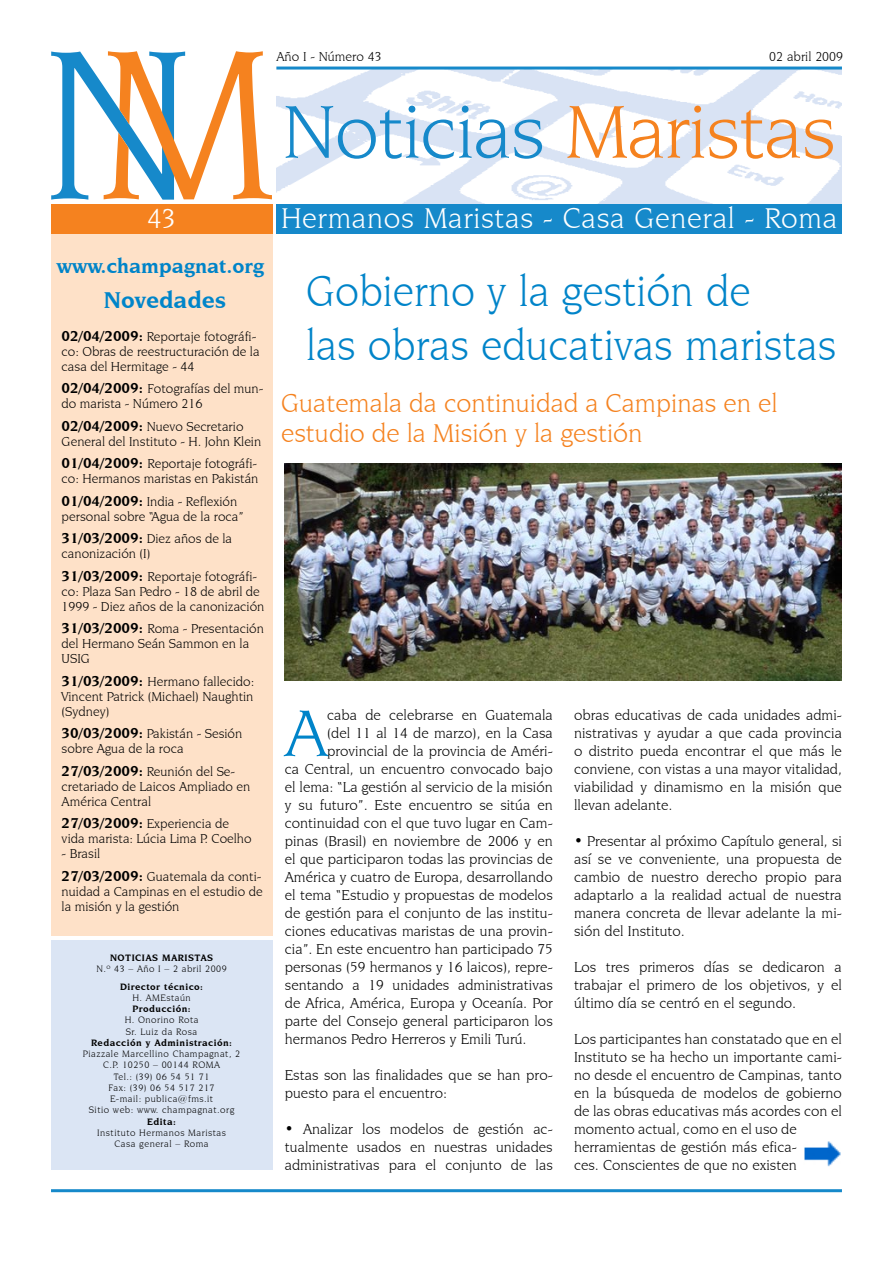
<style>
.page{position:relative;width:893px;height:1263px;background:#fff}
.page>*{position:absolute;margin:0;border:0;box-sizing:border-box;transform-origin:0 0}
.t1{font:79.5px "Novarese IT Cby BT";letter-spacing:-.015em;color:#1689ca}
.t2{font:70.05px "Novarese IT Cby BT";color:#0084c9}
.t3{font:45px/54px "Novarese IT Cby BT";color:#0084c9;scale:.96 1}
.t4{font:30px "Novarese IT Cby BT";letter-spacing:.02em;color:#fff}
.t5{font:28.5px "Novarese IT Cby BT";color:#fff}
.t6{font:27px/30px "Novarese IT Cby BT";color:#f5821f}
.t7{font:700 24px "Novarese IT Cby BT";color:#0085ca}
.t8{font:700 21px "Novarese IT Cby BT";color:#0084c9}
.t9{font:15px/18px "Novarese IT Cby BT";color:#000;text-align:justify}
.t10{font:13.5px/15px "Novarese IT Cby BT";color:#000}
.t11{font:9.75px/11.2px "Novarese IT Cby BT";letter-spacing:.05em;color:#000;text-align:center}
.t12{font:700 9.75px "Novarese IT Cby BT";letter-spacing:.05em;color:#000}
.s1{color:#f5821f}
.s2{font-weight:700;font-size:15px}
</style>
<div class="page">
<img style="left:276px;top:70px;width:566px;height:134px">
<hr style="left:276px;top:67px;width:566px;height:3px;background:#1689ca">
<div style="left:276px;top:204px;width:566px;height:30px;background:#1689ca"></div>
<svg style="left:51px;top:51px;width:221px;height:149px"></svg>
<hr style="left:51px;top:1189px;width:791px;height:3px;background:#1689ca">
<div style="left:51px;top:234px;width:221px;height:701px;background:#fee1c8"></div>
<div style="left:51px;top:940px;width:221px;height:229px;background:#dbe5f4"></div>
<div style="left:51px;top:204px;width:221px;height:30px;background:#f5821f"></div>
<img style="left:285px;top:463px;width:557px;height:217px">
<img style="left:804px;top:1141px;width:37px;height:26px">
<p class="t10" style="left:276px;top:49px;width:107px">Año I - Número 43</p>
<p class="t10" style="left:769px;top:49px;width:75px">02 abril 2009</p>
<h1 class="t1" style="left:282px;top:85px;width:555px">Noticias <span class="s1">Maristas</span></h1>
<h3 class="t5" style="left:147px;top:202px;width:30px">43</h3>
<h3 class="t8" style="left:57px;top:253px;width:209px">www.champagnat.org</h3>
<h3 class="t7" style="left:104px;top:285px;width:124px">Novedades</h3>
<p class="t10" style="left:62px;top:328px;width:199px"><span class="s2">02/04/2009:</span> Reportaje fotográfi&shy;co: Obras de reestructuración de la casa del Hermitage - 44</p>
<p class="t10" style="left:62px;top:381px;width:203px"><span class="s2">02/04/2009:</span> Fotografías del mun&shy;do marista - Número 216</p>
<p class="t10" style="left:62px;top:418px;width:201px"><span class="s2">02/04/2009:</span> Nuevo Secretario<br>General del Instituto - H. John Klein</p>
<p class="t10" style="left:62px;top:456px;width:198px"><span class="s2">01/04/2009:</span> Reportaje fotográfi&shy;co: Hermanos maristas en Pakistán</p>
<p class="t10" style="left:62px;top:493px;width:183px"><span class="s2">01/04/2009:</span> India - Reflexión personal sobre “Agua de la roca”</p>
<p class="t10" style="left:62px;top:531px;width:172px"><span class="s2">31/03/2009:</span> Diez años de la canonización (I)</p>
<p class="t10" style="left:62px;top:568px;width:204px"><span class="s2">31/03/2009:</span> Reportaje fotográfi&shy;co: Plaza San Pedro - 18 de abril de<br>1999 - Diez años de la canonización</p>
<p class="t10" style="left:62px;top:621px;width:204px"><span class="s2">31/03/2009:</span> Roma - Presentación del Hermano Seán Sammon en la<br>USIG</p>
<p class="t10" style="left:62px;top:673px;width:194px;text-align:justify"><span class="s2">31/03/2009:</span> Hermano fallecido:<br>Vincent Patrick (Michael) Naughtin (Sydney)</p>
<p class="t10" style="left:62px;top:726px;width:182px"><span class="s2">30/03/2009:</span> Pakistán - Sesión sobre Agua de la roca</p>
<p class="t10" style="left:62px;top:763px;width:190px"><span class="s2">27/03/2009:</span> Reunión del Se&shy;cretariado de Laicos Ampliado en<br>América Central</p>
<p class="t10" style="left:62px;top:816px;width:192px"><span class="s2">27/03/2009:</span> Experiencia de vida marista: Lúcia Lima P. Coelho</p>
<p class="t10" style="left:62px;top:842px;width:201px;line-height:22.5px">- Brasil<br><span class="s2">27/03/2009:</span> Guatemala da conti-</p>
<p class="t10" style="left:62px;top:883px;width:202px">nuidad a Campinas en el estudio de la misión y la gestión</p>
<p class="t12" style="left:110px;top:952px;width:104px">noticiaS MARISTAS</p>
<p class="t11" style="left:96px;top:963px;width:132px">N.º 43 – Año I – 2 abril 2009</p>
<p class="t12" style="left:120px;top:980px;width:85px">Director técnico:</p>
<p class="t11" style="left:132px;top:992px;width:60px">H. AMEstaún</p>
<p class="t12" style="left:132px;top:1003px;width:60px">Producción:</p>
<p class="t11" style="left:125px;top:1014px;width:75px;text-align:left">H. Onorino Rota<br>Sr. Luiz da Rosa</p>
<p class="t12" style="left:91px;top:1036px;width:143px">Redacción y Administración:</p>
<p class="t11" style="left:83px;top:1048px;width:159px">Piazzale Marcellino Champagnat, 2<br>C.P. 10250 – 00144 ROMA<br>Tel.: (39) 06 54 51 71<br>Fax: (39) 06 54 517 217<br>E-mail: publica@fms.it<br>Sitio web: www. champagnat.org</p>
<p class="t12" style="left:147px;top:1115px;width:30px">Edita:</p>
<p class="t11" style="left:97px;top:1127px;width:130px">Instituto Hermanos Maristas<br>Casa general – Roma</p>
<h3 class="t4" style="left:281px;top:201px;width:558px">Hermanos Maristas - Casa General - Roma</h3>
<h3 class="t3" style="left:306px;top:264px;width:554px">Gobierno y la gestión de<br>las obras educativas maristas</h3>
<h3 class="t6" style="left:281px;top:387px;width:498px">Guatemala da continuidad a Campinas en el estudio de la Misión y la gestión</h3>
<h2 class="t2" style="left:285px;top:692px;width:44px">A</h2>
<p class="t9" style="left:327px;top:706px;width:227px">caba de celebrarse en Guatemala</p>
<p class="t9" style="left:327px;top:724px;width:227px">(del 11 al 14 de marzo), en la Casa</p>
<p class="t9" style="left:327px;top:742px;width:227px">provincial de la provincia de Améri-</p>
<p class="t9" style="left:285px;top:760px;width:269px">ca Central, un encuentro convocado bajo</p>
<p class="t9" style="left:285px;top:778px;width:269px">el lema: “La gestión al servicio de la misión</p>
<p class="t9" style="left:285px;top:796px;width:269px">y su futuro”. Este encuentro se sitúa en</p>
<p class="t9" style="left:285px;top:814px;width:269px">continuidad con el que tuvo lugar en Cam-</p>
<p class="t9" style="left:285px;top:832px;width:269px">pinas (Brasil) en noviembre de 2006 y en</p>
<p class="t9" style="left:285px;top:850px;width:269px">el que participaron todas las provincias de</p>
<p class="t9" style="left:285px;top:868px;width:269px">América y cuatro de Europa, desarrollando</p>
<p class="t9" style="left:285px;top:886px;width:269px">el tema “Estudio y propuestas de modelos</p>
<p class="t9" style="left:285px;top:904px;width:269px">de gestión para el conjunto de las institu-</p>
<p class="t9" style="left:285px;top:922px;width:269px">ciones educativas maristas de una provin-</p>
<p class="t9" style="left:285px;top:940px;width:269px">cia”. En este encuentro han participado 75</p>
<p class="t9" style="left:285px;top:958px;width:269px">personas (59 hermanos y 16 laicos), repre-</p>
<p class="t9" style="left:285px;top:976px;width:269px">sentando a 19 unidades administrativas</p>
<p class="t9" style="left:285px;top:994px;width:269px">de Africa, América, Europa y Oceanía. Por</p>
<p class="t9" style="left:285px;top:1012px;width:269px">parte del Consejo general participaron los</p>
<p class="t9" style="left:285px;top:1030px;width:243px">hermanos Pedro Herreros y Emili Turú.</p>
<p class="t9" style="left:285px;top:1066px;width:269px">Estas son las finalidades que se han pro&shy;puesto para el encuentro:</p>
<p class="t9" style="left:285px;top:1120px;width:269px">• Analizar los modelos de gestión ac&shy;tualmente usados en nuestras unidades administrativas para el conjunto de las</p>
<p class="t9" style="left:574px;top:706px;width:269px">obras educativas de cada unidades admi&shy;nistrativas y ayudar a que cada provincia o distrito pueda encontrar el que más le conviene, con vistas a una mayor vitalidad, viabilidad y dinamismo en la misión que llevan adelante.</p>
<p class="t9" style="left:574px;top:832px;width:269px">• Presentar al próximo Capítulo general, si así se ve conveniente, una propuesta de cambio de nuestro derecho propio para adaptarlo a la realidad actual de nuestra manera concreta de llevar adelante la mi&shy;sión del Instituto.</p>
<p class="t9" style="left:574px;top:958px;width:269px">Los tres primeros días se dedicaron a trabajar el primero de los objetivos, y el último día se centró en el segundo.</p>
<p class="t9" style="left:574px;top:1030px;width:269px;text-align:left">Los participantes han constatado que en el Instituto se ha hecho un importante cami&shy;no desde el encuentro de Campinas, tanto en la búsqueda de modelos de gobierno de las obras educativas más acordes con el momento actual, como en el uso de herramientas de gestión más efica-<br>ces. Conscientes de que no existen</p>
</div>
